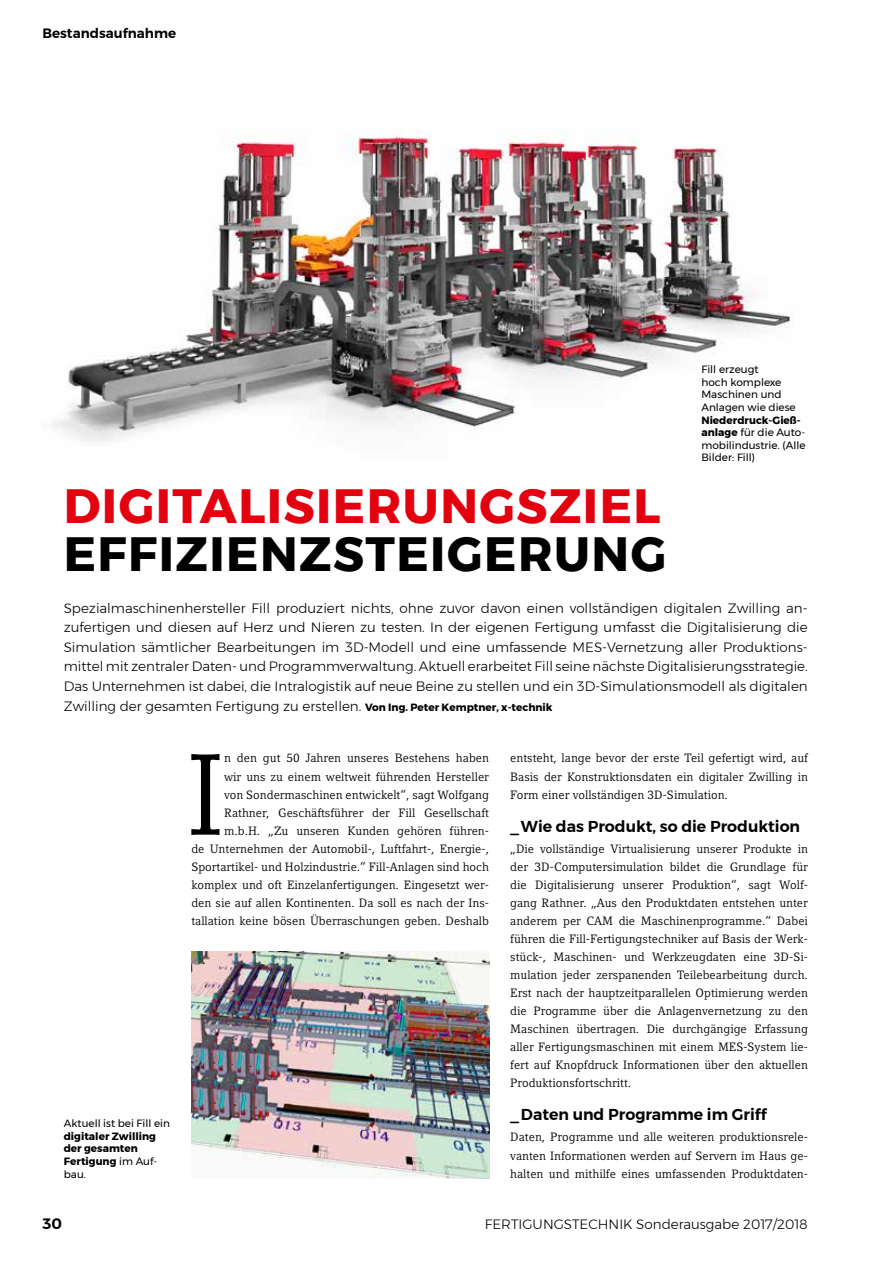
<style>
.page{position:relative;width:893px;height:1263px;background:#fff}
.page>*{position:absolute;margin:0;border:0;box-sizing:border-box;transform-origin:0 0}
.t1{font:114.45px "Compatil Letter LT Pro";color:#000}
.t2{font:700 48px "Montserrat";letter-spacing:.03em;color:#e3000f}
.t3{font:700 48px "Montserrat";letter-spacing:.03em;color:#000}
.t4{font:600 15.75px "Montserrat";color:#000}
.t5{font:600 15px "Montserrat";color:#000}
.t6{font:300 13.5px/19.5px "Montserrat";color:#000;text-align:justify}
.t7{font:600 13.5px "Montserrat";color:#000}
.t8{font:12px/18px "Compatil Letter LT Pro";color:#000;text-align:justify}
.t9{font:10.5px/12.6px "Montserrat";color:#000}
.t10{font:700 10.5px/12.6px "Montserrat";color:#000}
.s1{font-weight:700}
.s2{font-weight:700;font-size:10.5px}
.s3{font-weight:400}
</style>
<div class="page">
<img style="left:50px;top:130px;width:743px;height:312px">
<img style="left:192px;top:952px;width:297px;height:226px">
<p class="t7" style="left:43px;top:23px;width:135px">Bestandsaufnahme</p>
<h2 class="t2" style="left:64px;top:468px;width:598px">DIGITALISIERUNGSZIEL</h2>
<h2 class="t3" style="left:64px;top:516px;width:604px">EFFIZIENZSTEIGERUNG</h2>
<p class="t9" style="left:701px;top:363px;width:96px">Fill erzeugt<br>hoch komplexe<br>Maschinen und<br>Anlagen wie diese</p>
<p class="t9" style="left:701px;top:413px;width:106px"><span class="s1">Niederdruck-Gieß&shy;anlage</span> für die Auto&shy;mobilindustrie. (Alle<br>Bilder: Fill)</p>
<p class="t6" style="left:64px;top:598px;width:745px">Spezialmaschinenhersteller Fill produziert nichts, ohne zuvor davon einen vollständigen digitalen Zwilling an&shy;zufertigen und diesen auf Herz und Nieren zu testen. In der eigenen Fertigung umfasst die Digitalisierung die Simulation sämtlicher Bearbeitungen im 3D-Modell und eine umfassende MES-Vernetzung aller Produktions&shy;mittel mit zentraler Daten- und Programmverwaltung. Aktuell erarbeitet Fill seine nächste Digitalisierungsstrategie.<br>Das Unternehmen ist dabei, die Intralogistik auf neue Beine zu stellen und ein 3D-Simulationsmodell als digitalen Zwilling der gesamten Fertigung zu erstellen. <span class="s2">Von Ing. Peter Kemptner, x-technik</span></p>
<p class="t9" style="left:64px;top:1117px;width:108px">Aktuell ist bei Fill ein</p>
<p class="t10" style="left:64px;top:1130px;width:95px">digitaler Zwilling der gesamten<br>Fertigung <span class="s3">im Auf&shy;bau.</span></p>
<p class="t8" style="left:191px;top:749px;width:299px;text-align:right">n den gut 50 Jahren unseres Bestehens haben<br>wir uns zu einem weltweit führenden Hersteller<br>von Sondermaschinen entwickelt“, sagt Wolfgang Rathner, Geschäftsführer der Fill Gesellschaft m.b.H. „Zu unseren Kunden gehören führen-<br>de Unternehmen der Automobil-, Luftfahrt-, Energie-, Sportartikel- und Holzindustrie.“ Fill-Anlagen sind hoch komplex und oft Einzelanfertigungen. Eingesetzt wer&shy;den sie auf allen Kontinenten. Da soll es nach der Ins&shy;tallation keine bösen Überraschungen geben. Deshalb</p>
<p class="t8" style="left:510px;top:749px;width:299px">entsteht, lange bevor der erste Teil gefertigt wird, auf Basis der Konstruktionsdaten ein digitaler Zwilling in Form einer vollständigen 3D-Simulation.</p>
<h1 class="t1" style="left:187px;top:728px;width:39px">I</h1>
<h3 class="t4" style="left:510px;top:813px;width:291px">_Wie das Produkt, so die Produktion</h3>
<p class="t8" style="left:510px;top:840px;width:299px">„Die vollständige Virtualisierung unserer Produkte in der 3D-Computersimulation bildet die Grundlage für die Digitalisierung unserer Produktion“, sagt Wolf&shy;gang Rathner. „Aus den Produktdaten entstehen unter anderem per CAM die Maschinenprogramme.“ Dabei führen die Fill-Fertigungstechniker auf Basis der Werk&shy;stück-, Maschinen- und Werkzeugdaten eine 3D-Si&shy;mulation jeder zerspanenden Teilebearbeitung durch.<br>Erst nach der hauptzeitparallelen Optimierung werden die Programme über die Anlagenvernetzung zu den Maschinen übertragen. Die durchgängige Erfassung aller Fertigungsmaschinen mit einem MES-System lie&shy;fert auf Knopfdruck Informationen über den aktuellen Produktionsfortschritt.</p>
<h3 class="t4" style="left:510px;top:1102px;width:258px">_Daten und Programme im Griff</h3>
<p class="t8" style="left:510px;top:1128px;width:299px">Daten, Programme und alle weiteren produktionsrele&shy;vanten Informationen werden auf Servern im Haus ge&shy;halten und mithilfe eines umfassenden Produktdaten-</p>
<p class="t5" style="left:43px;top:1212px;width:21px">30</p>
<p class="t6" style="left:485px;top:1214px;width:324px">FERTIGUNGSTECHNIK Sonderausgabe 2017/2018</p>
</div>
